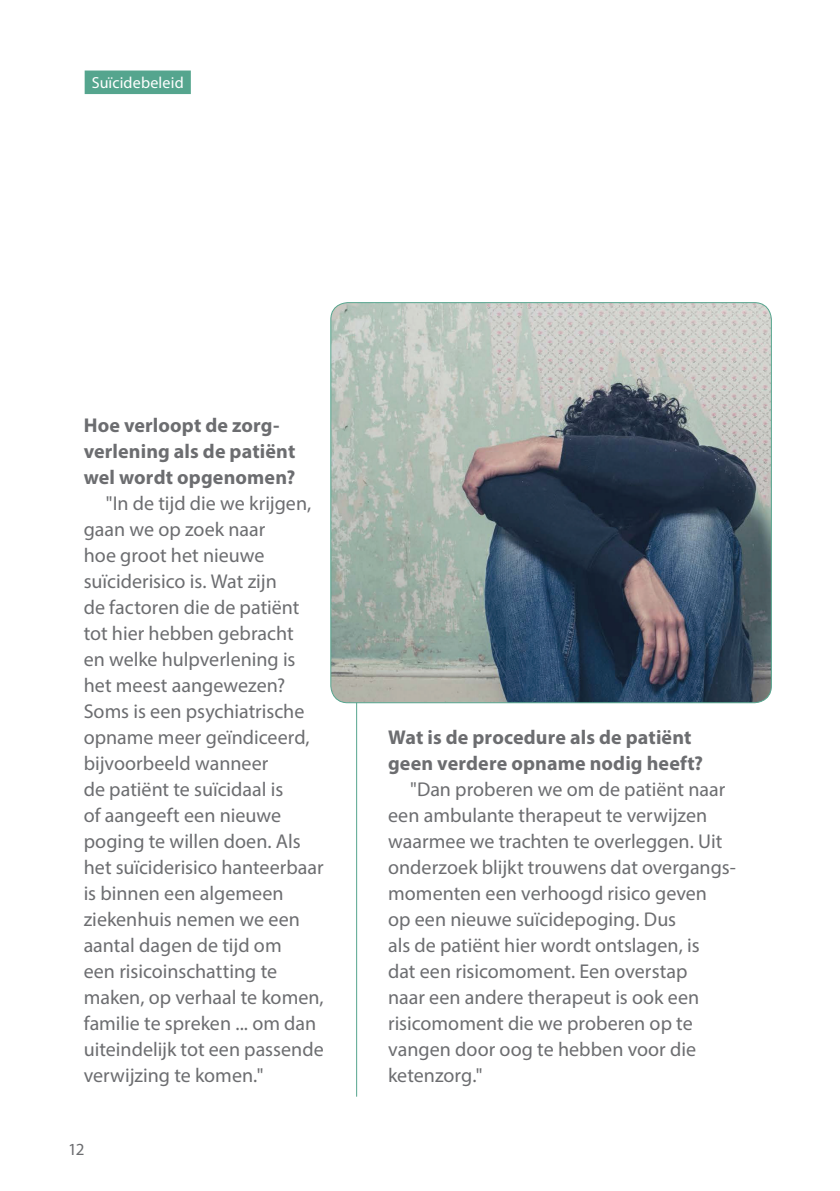
<style>
.page{position:relative;width:840px;height:1191px;background:#fff}
.page>*{position:absolute;margin:0;border:0;box-sizing:border-box;transform-origin:0 0}
.t1{font:20px/26px "Myriad Pro";color:#6c6d70}
.t2{font:700 20px/26px "Myriad Pro";letter-spacing:.005em;color:#6c6d70}
.t3{font:17px "Myriad Pro";color:#6c6d70}
.t4{font:16px "Myriad Pro";letter-spacing:.01em;color:#fff}
</style>
<div class="page">
<hr style="left:356px;top:438px;width:1px;height:658px;background:#55a58e">
<div style="left:85px;top:71px;width:106px;height:23px;background:#55a58e"></div>
<img style="left:330px;top:303px;width:441px;height:399px">
<p class="t4" style="left:92px;top:72px;width:93px">Suïcidebeleid</p>
<p class="t2" style="left:84px;top:412px;width:213px">Hoe verloopt de zorg&shy;verlening als de patiënt wel wordt opgenomen?</p>
<p class="t1" style="left:84px;top:490px;width:241px;text-indent:22px">"In de tijd die we krijgen, gaan we op zoek naar<br>hoe groot het nieuwe suïciderisico is. Wat zijn<br>de factoren die de patiënt tot hier hebben gebracht<br>en welke hulpverlening is het meest aangewezen?<br>Soms is een psychiatrische opname meer geïndiceerd, bijvoorbeeld wanneer<br>de patiënt te suïcidaal is<br>of aangeeft een nieuwe poging te willen doen. Als het suïciderisico hanteerbaar is binnen een algemeen ziekenhuis nemen we een aantal dagen de tijd om<br>een risicoinschatting te maken, op verhaal te komen, familie te spreken ... om dan uiteindelijk tot een passende verwijzing te komen."</p>
<p class="t3" style="left:68px;top:1138px;width:18px">12</p>
<p class="t2" style="left:388px;top:724px;width:316px">Wat is de procedure als de patiënt geen verdere opname nodig heeft?</p>
<p class="t1" style="left:388px;top:776px;width:349px;text-indent:22px">"Dan proberen we om de patiënt naar een ambulante therapeut te verwijzen waarmee we trachten te overleggen. Uit onderzoek blijkt trouwens dat overgangs&shy;momenten een verhoogd risico geven<br>op een nieuwe suïcidepoging. Dus<br>als de patiënt hier wordt ontslagen, is<br>dat een risicomoment. Een overstap<br>naar een andere therapeut is ook een risicomoment die we proberen op te vangen door oog te hebben voor die ketenzorg."</p>
</div>
